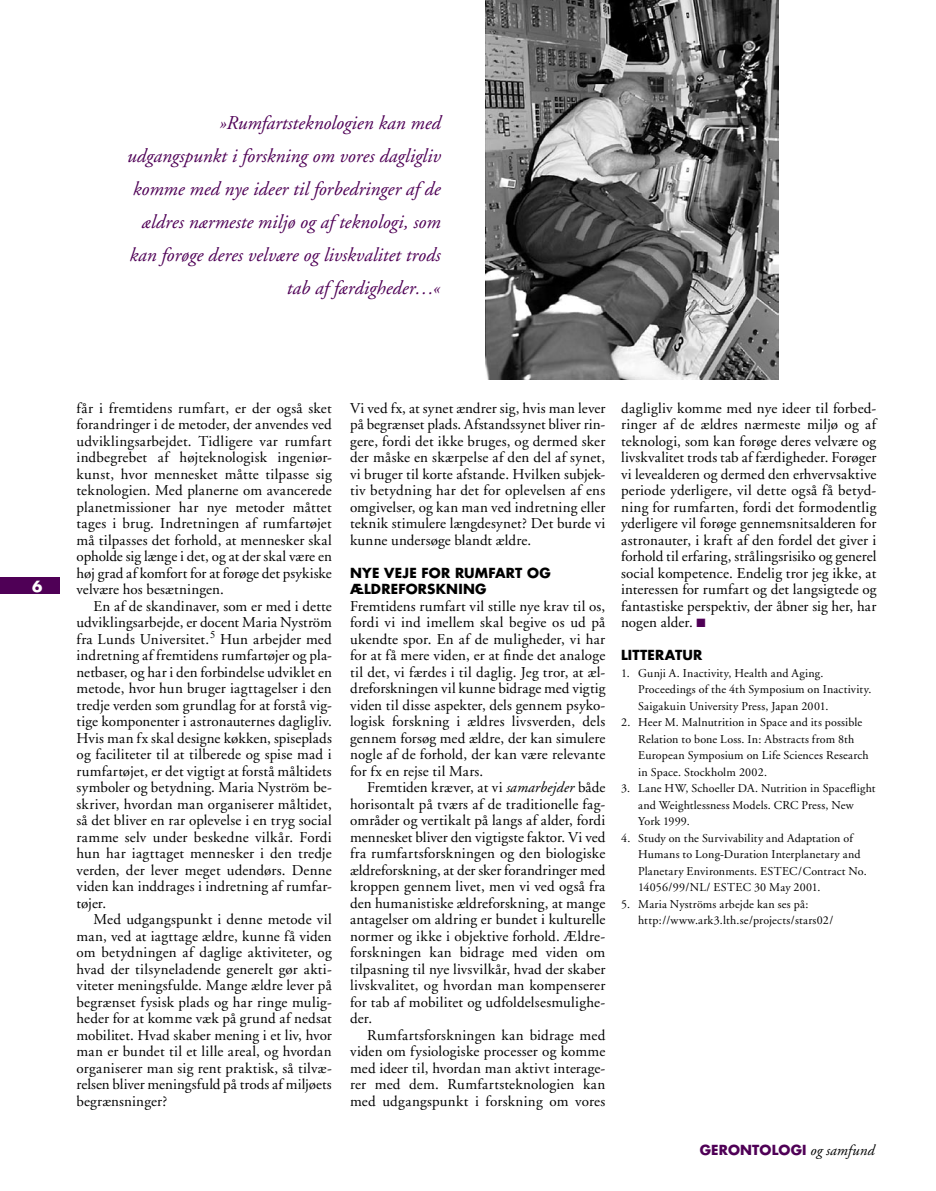
<style>
.page{position:relative;width:936px;height:1191px;background:#fff}
.page>*{position:absolute;margin:0;border:0;box-sizing:border-box;transform-origin:0 0}
.GOS_UNDER{font:italic 19.5px/33px "Adobe Garamond";color:#4f0056;text-align:right}
.GOS_TXT{font:15px/16.5px "Adobe Garamond";letter-spacing:.01em;color:#000;text-align:justify}
.t1{font:700 15px "Futura";color:#fff}
.GOS_MELLEM{font:700 13.5px/16.5px "Futura";letter-spacing:.015em;color:#000}
.t2{font:700 13.5px "Futura";letter-spacing:.015em;color:#4f0056}
.GOS_LITTERATUR{font:12px/16.5px "Adobe Garamond";letter-spacing:.015em;color:#000}
.s1{font-style:italic}
.s2{font-family:"Adobe Garamond";font-weight:400;font-style:italic;font-size:15px;color:#000}
</style>
<div class="page">
<div style="left:0;top:577px;width:60px;height:17px;background:#4f0056"></div>
<img style="left:485px;top:0;width:293px;height:380px">
<p class="GOS_UNDER" style="left:127px;top:107px;width:315px">»Rumfartsteknologien kan med udgangspunkt i forskning om vores dagligliv komme med nye ideer til forbedringer af de ældres nærmeste miljø og af teknologi, som kan forøge deres velvære og livskvalitet trods tab af færdigheder…«</p>
<p class="t1" style="left:32px;top:576px;width:12px">6</p>
<p class="GOS_TXT" style="left:77px;top:400px;width:257px">får i fremtidens rumfart, er der også sket forandringer i de metoder, der anvendes ved udviklingsarbejdet. Tidligere var rumfart indbegrebet af højteknologisk ingeniør&shy;kunst, hvor mennesket måtte tilpasse sig teknologien. Med planerne om avancerede planetmissioner har nye metoder måttet tages i brug. Indretningen af rumfartøjet må tilpasses det forhold, at mennesker skal opholde sig længe i det, og at der skal være en høj grad af komfort for at forøge det psykiske velvære hos besætningen.</p>
<p class="GOS_TXT" style="left:77px;top:598px;width:257px;text-indent:17px">En af de skandinaver, som er med i dette udviklingsarbejde, er docent Maria Nyström fra Lunds Universitet.<sup>5</sup> Hun arbejder med indretning af fremtidens rumfartøjer og pla&shy;netbaser, og har i den forbindelse udviklet en metode, hvor hun bruger iagttagelser i den tredje verden som grundlag for at forstå vig&shy;tige komponenter i astronauternes dagligliv.<br>Hvis man fx skal designe køkken, spiseplads og faciliteter til at tilberede og spise mad i rumfartøjet, er det vigtigt at forstå måltidets symboler og betydning. Maria Nyström be&shy;skriver, hvordan man organiserer måltidet, så det bliver en rar oplevelse i en tryg social ramme selv under beskedne vilkår. Fordi hun har iagttaget mennesker i den tredje verden, der lever meget udendørs. Denne viden kan inddrages i indretning af rumfar&shy;tøjer.</p>
<p class="GOS_TXT" style="left:77px;top:911px;width:257px;text-indent:17px">Med udgangspunkt i denne metode vil man, ved at iagttage ældre, kunne få viden om betydningen af daglige aktiviteter, og hvad der tilsyneladende generelt gør akti&shy;viteter meningsfulde. Mange ældre lever på begrænset fysisk plads og har ringe mulig&shy;heder for at komme væk på grund af nedsat mobilitet. Hvad skaber mening i et liv, hvor man er bundet til et lille areal, og hvordan organiserer man sig rent praktisk, så tilvæ&shy;relsen bliver meningsfuld på trods af miljøets begrænsninger?</p>
<p class="GOS_TXT" style="left:350px;top:400px;width:257px">Vi ved fx, at synet ændrer sig, hvis man lever på begrænset plads. Afstandssynet bliver rin&shy;gere, fordi det ikke bruges, og dermed sker der måske en skærpelse af den del af synet, vi bruger til korte afstande. Hvilken subjek&shy;tiv betydning har det for oplevelsen af ens omgivelser, og kan man ved indretning eller teknik stimulere længdesynet? Det burde vi kunne undersøge blandt ældre.</p>
<p class="GOS_MELLEM" style="left:350px;top:564px;width:202px">NYE VEJE FOR RUMFART OG<br>ÆLDREFORSKNING</p>
<p class="GOS_TXT" style="left:350px;top:598px;width:257px">Fremtidens rumfart vil stille nye krav til os, fordi vi ind imellem skal begive os ud på ukendte spor. En af de muligheder, vi har for at få mere viden, er at finde det analoge til det, vi færdes i til daglig. Jeg tror, at æl&shy;dreforskningen vil kunne bidrage med vigtig viden til disse aspekter, dels gennem psyko&shy;logisk forskning i ældres livsverden, dels gennem forsøg med ældre, der kan simulere nogle af de forhold, der kan være relevante for fx en rejse til Mars.</p>
<p class="GOS_TXT" style="left:350px;top:779px;width:257px;text-indent:17px">Fremtiden kræver, at vi <span class="s1">samarbejder</span> både horisontalt på tværs af de traditionelle fag&shy;områder og vertikalt på langs af alder, fordi mennesket bliver den vigtigste faktor. Vi ved fra rumfartsforskningen og den biologiske ældreforskning, at der sker forandringer med kroppen gennem livet, men vi ved også fra den humanistiske ældreforskning, at mange antagelser om aldring er bundet i kulturelle normer og ikke i objektive forhold. Ældre&shy;forskningen kan bidrage med viden om tilpasning til nye livsvilkår, hvad der skaber livskvalitet, og hvordan man kompenserer for tab af mobilitet og udfoldelsesmulighe&shy;der.</p>
<p class="GOS_TXT" style="left:350px;top:1027px;width:257px;text-indent:17px">Rumfartsforskningen kan bidrage med viden om fysiologiske processer og komme med ideer til, hvordan man aktivt interage&shy;rer med dem. Rumfartsteknologien kan med udgangspunkt i forskning om vores</p>
<p class="GOS_TXT" style="left:621px;top:400px;width:257px">dagligliv komme med nye ideer til forbed&shy;ringer af de ældres nærmeste miljø og af teknologi, som kan forøge deres velvære og livskvalitet trods tab af færdigheder. Forøger vi levealderen og dermed den erhvervsaktive periode yderligere, vil dette også få betyd&shy;ning for rumfarten, fordi det formodentlig yderligere vil forøge gennemsnitsalderen for astronauter, i kraft af den fordel det giver i forhold til erfaring, strålingsrisiko og generel social kompetence. Endelig tror jeg ikke, at interessen for rumfart og det langsigtede og fantastiske perspektiv, der åbner sig her, har nogen alder.</p>
<p class="GOS_MELLEM" style="left:621px;top:647px;width:83px">LITTERATUR</p>
<p class="GOS_LITTERATUR" style="left:638px;top:665px;width:235px;text-indent:-17px">1. Gunji A. Inactivity, Health and Aging.<br>Proceedings of the 4th Symposium on Inactivity.<br>Saigakuin University Press, Japan 2001.</p>
<p class="GOS_LITTERATUR" style="left:638px;top:714px;width:232px;text-indent:-17px">2. Heer M. Malnutrition in Space and its possible Relation to bone Loss. In: Abstracts from 8th European Symposium on Life Sciences Research in Space. Stockholm 2002.</p>
<p class="GOS_LITTERATUR" style="left:638px;top:780px;width:239px;text-indent:-17px">3. Lane HW, Schoeller DA. Nutrition in Spaceflight and Weightlessness Models. CRC Press, New<br>York 1999.</p>
<p class="GOS_LITTERATUR" style="left:638px;top:830px;width:230px;text-indent:-17px">4. Study on the Survivability and Adaptation of Humans to Long-Duration Interplanetary and Planetary Environments. ESTEC/Contract No.<br>14056/99/NL/ ESTEC 30 May 2001.</p>
<p class="GOS_LITTERATUR" style="left:638px;top:896px;width:197px;text-indent:-17px">5. Maria Nyströms arbejde kan ses på: http://www.ark3.lth.se/projects/stars02/</p>
<p class="t2" style="left:699px;top:1141px;width:176px">GERONTOLOGI <span class="s2">og samfund</span></p>
</div>
